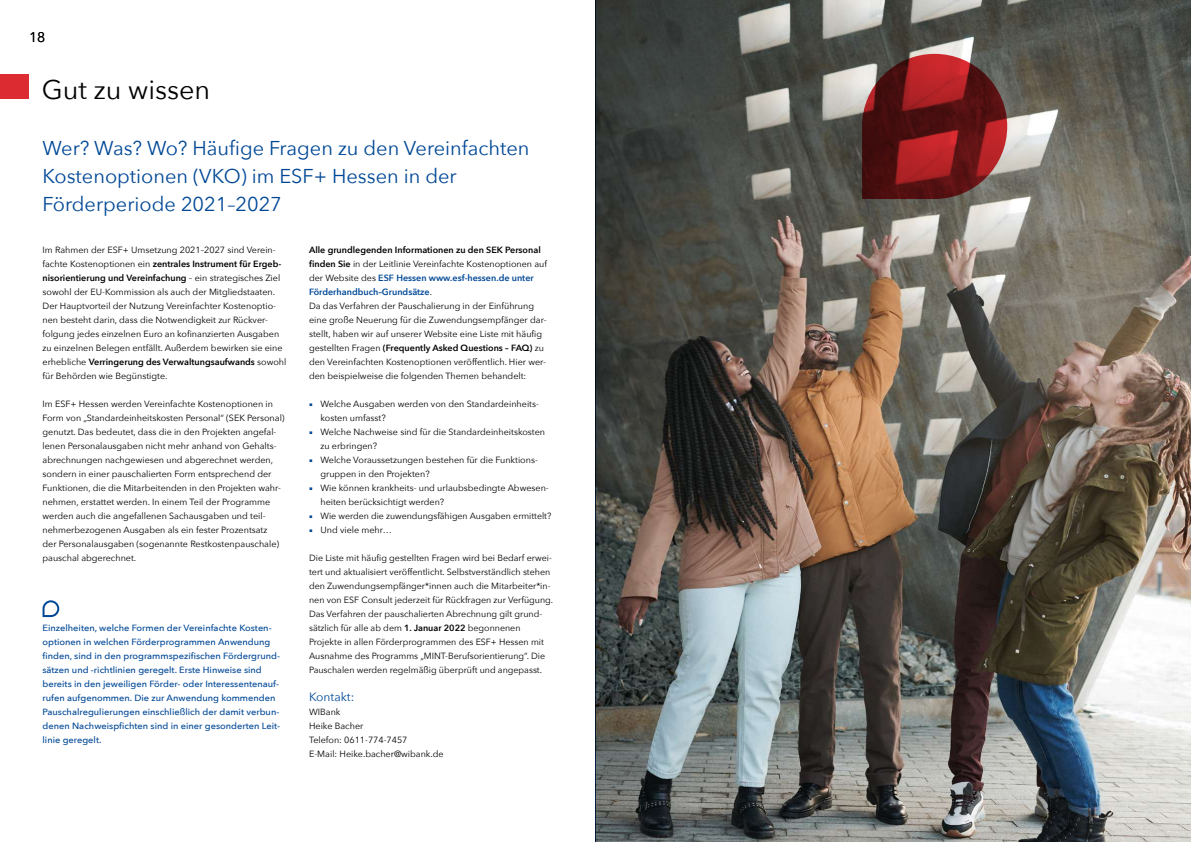
<style>
.page{position:relative;width:1191px;height:842px;background:#fff}
.page>*{position:absolute;margin:0;border:0;box-sizing:border-box;transform-origin:0 0}
.t1{font:27px "Avenir Next";color:#000}
.t2{font:20px/28px "Avenir Next";color:#004896}
.t3{font:14px "Avenir Next";color:#000}
.t4{font:12px "Avenir Next";color:#004896}
.t5{font:9px/14px "Avenir Next";color:#000}
.t6{font:500 9px/14px "Avenir Next";color:#004896}
.s1{font-weight:600}
.s2{font-weight:600;color:#004896}
.s3{font-family:"Minion Pro";color:#004896}
</style>
<div class="page">
<div style="left:0;top:75px;width:28px;height:24px;background:#dc2c32"></div>
<img style="left:596px;top:0;width:595px;height:842px">
<svg style="left:862px;top:54px;width:145px;height:145px;background:#782728"></svg>
<svg style="left:42px;top:600px;width:18px;height:18px"></svg>
<hr style="left:595px;top:0;width:1px;height:842px;background:#004896">
<h3 class="t3" style="left:29px;top:26px;width:18px">18</h3>
<h1 class="t1" style="left:42px;top:67px;width:170px">Gut zu wissen</h1>
<h2 class="t2" style="left:43px;top:133px;width:488px">Wer? Was? Wo? Häufige Fragen zu den Vereinfachten<br>Kostenoptionen (VKO) im ESF+ Hessen in der<br>Förderperiode 2021–2027</h2>
<p class="t5" style="left:43px;top:242px;width:245px">Im Rahmen der ESF+ Umsetzung 2021–2027 sind Verein&shy;fachte Kostenoptionen ein <span class="s1">zentrales Instrument für Ergeb&shy;nisorientierung und Vereinfachung</span> – ein strategisches Ziel sowohl der EU-Kommission als auch der Mitgliedstaaten.<br>Der Hauptvorteil der Nutzung Vereinfachter Kostenoptio&shy;nen besteht darin, dass die Notwendigkeit zur Rückver&shy;folgung jedes einzelnen Euro an kofinanzierten Ausgaben zu einzelnen Belegen entfällt. Außerdem bewirken sie eine erhebliche <span class="s1">Verringerung des Verwaltungsaufwands</span> sowohl für Behörden wie Begünstigte.</p>
<p class="t5" style="left:43px;top:396px;width:244px">Im ESF+ Hessen werden Vereinfachte Kostenoptionen in Form von „Standardeinheitskosten Personal“ (SEK Personal) genutzt. Das bedeutet, dass die in den Projekten angefal&shy;lenen Personalausgaben nicht mehr anhand von Gehalts&shy;abrechnungen nachgewiesen und abgerechnet werden, sondern in einer pauschalierten Form entsprechend der Funktionen, die die Mitarbeitenden in den Projekten wahr&shy;nehmen, erstattet werden. In einem Teil der Programme werden auch die angefallenen Sachausgaben und teil&shy;nehmerbezogenen Ausgaben als ein fester Prozentsatz<br>der Personalausgaben (sogenannte Restkostenpauschale) pauschal abgerechnet.</p>
<p class="t6" style="left:43px;top:621px;width:239px">Einzelheiten, welche Formen der Vereinfachte Kosten&shy;optionen in welchen Förderprogrammen Anwendung finden, sind in den programmspezifischen Fördergrund&shy;sätzen und -richtlinien geregelt. Erste Hinweise sind bereits in den jeweiligen Förder- oder Interessentenauf&shy;rufen aufgenommen. Die zur Anwendung kommenden Pauschalregulierungen einschließlich der damit verbun&shy;denen Nachweispfichten sind in einer gesonderten Leit&shy;linie geregelt.</p>
<p class="t5" style="left:309px;top:242px;width:239px"><span class="s1">Alle grundlegenden Informationen zu den SEK Personal finden Sie</span> in der Leitlinie Vereinfachte Kostenoptionen auf der Website des <span class="s2">ESF Hessen www.esf-hessen.de unter Förderhandbuch–Grundsätze</span>.<br>Da das Verfahren der Pauschalierung in der Einführung eine große Neuerung für die Zuwendungsempfänger dar&shy;stellt, haben wir auf unserer Website eine Liste mit häufig gestellten Fragen <span class="s1">(Frequently Asked Questions – FAQ)</span> zu den Vereinfachten Kostenoptionen veröffentlich. Hier wer&shy;den beispielweise die folgenden Themen behandelt:</p>
<p class="t5" style="left:320px;top:396px;width:220px;text-indent:-11px"><span class="s3">■</span> Welche Ausgaben werden von den Standardeinheits&shy;kosten umfasst?</p>
<p class="t5" style="left:320px;top:424px;width:226px;text-indent:-11px"><span class="s3">■</span> Welche Nachweise sind für die Standardeinheitskosten zu erbringen?</p>
<p class="t5" style="left:320px;top:452px;width:219px;text-indent:-11px"><span class="s3">■</span> Welche Voraussetzungen bestehen für die Funktions&shy;gruppen in den Projekten?</p>
<p class="t5" style="left:320px;top:480px;width:230px;text-indent:-11px"><span class="s3">■</span> Wie können krankheits- und urlaubsbedingte Abwesen&shy;heiten berücksichtigt werden?</p>
<p class="t5" style="left:309px;top:508px;width:244px"><span class="s3">■</span> Wie werden die zuwendungsfähigen Ausgaben ermittelt?</p>
<p class="t5" style="left:309px;top:522px;width:84px"><span class="s3">■</span> Und viele mehr…</p>
<p class="t5" style="left:309px;top:550px;width:246px">Die Liste mit häufig gestellten Fragen wird bei Bedarf erwei&shy;tert und aktualisiert veröffentlicht. Selbstverständlich stehen den Zuwendungsempfänger*innen auch die Mitarbeiter*in&shy;nen von ESF Consult jederzeit für Rückfragen zur Verfügung.<br>Das Verfahren der pauschalierten Abrechnung gilt grund&shy;sätzlich für alle ab dem <span class="s1">1. Januar 2022</span> begonnenen Projekte in allen Förderprogrammen des ESF+ Hessen mit Ausnahme des Programms „MINT-Berufsorientierung“. Die Pauschalen werden regelmäßig überprüft und angepasst.</p>
<h3 class="t4" style="left:309px;top:687px;width:47px">Kontakt:</h3>
<p class="t5" style="left:309px;top:704px;width:136px">WIBank<br>Heike Bacher<br>Telefon: 0611-774-7457<br>E-Mail: Heike.bacher@wibank.de</p>
</div>
